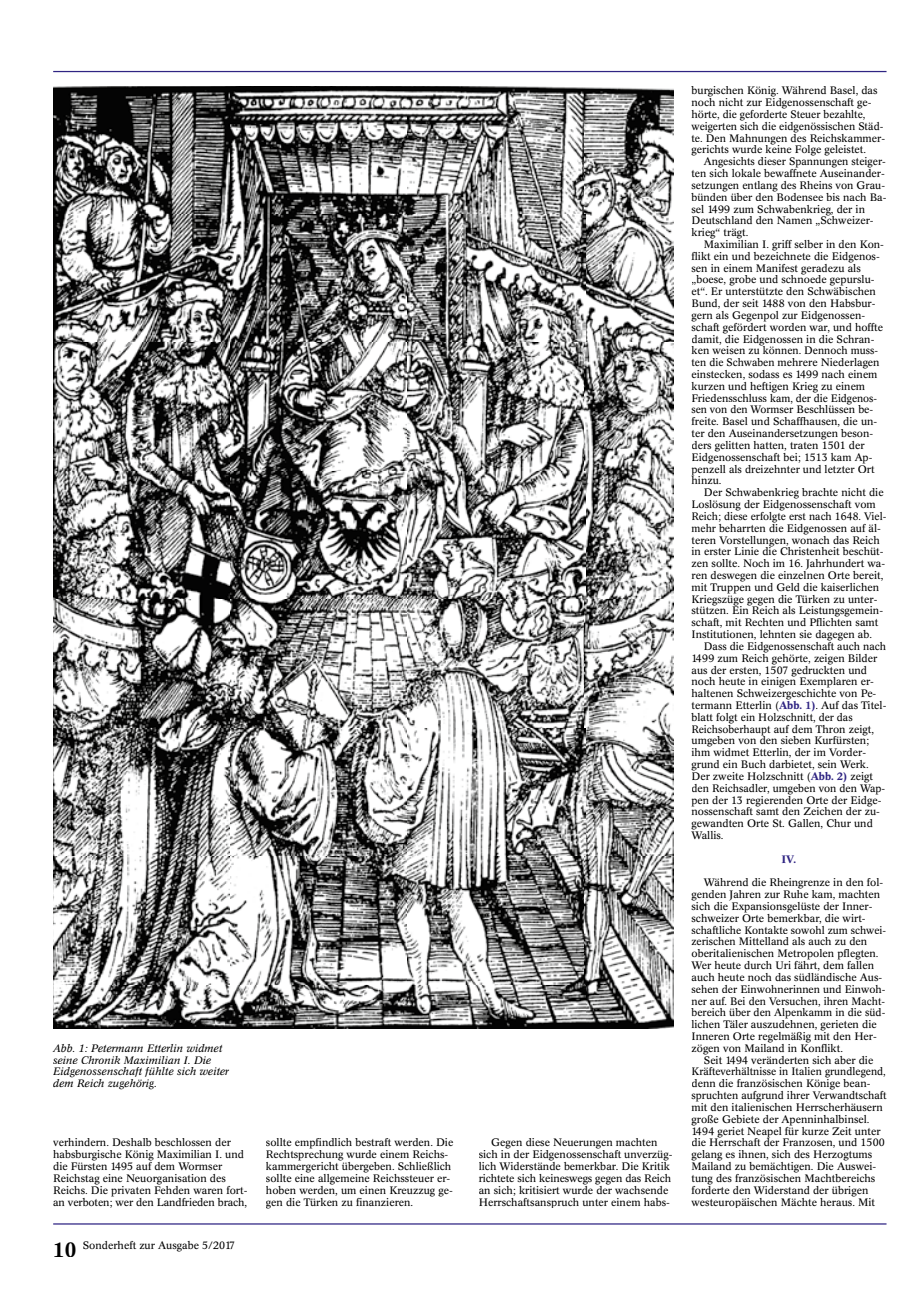
<style>
.page{position:relative;width:922px;height:1312px;background:#fff}
.page>*{position:absolute;margin:0;border:0;box-sizing:border-box;transform-origin:0 0}
.t1{font:10.62px/11.8px "Concorde BE";color:#000}
.t2{font:italic 10.62px/11.9px "Concorde BE";color:#000}
.t3{font:500 10.62px "Concorde BE";color:#2f2483}
.s1{font-weight:500;font-size:20.62px}
.s2{font-weight:500;color:#2f2483}
</style>
<div class="page">
<hr style="left:53px;top:1222px;width:833px;height:2px;background:#2f2483">
<hr style="left:53px;top:71px;width:833px;height:1px;background:#2f2483">
<img style="left:53px;top:86px;width:620px;height:941px">
<p class="t2" style="left:53px;top:1041px;width:177px">Abb. 1: Petermann Etterlin widmet seine Chronik Maximilian I. Die<br>Eidgenossenschaft fühlte sich weiter dem Reich zugehörig.</p>
<p class="t1" style="left:53px;top:1136px;width:196px">verhindern. Deshalb beschlossen der habsburgische König Maximilian I. und die Fürsten 1495 auf dem Wormser Reichstag eine Neuorganisation des Reichs. Die privaten Fehden waren fort&shy;an verboten; wer den Landfrieden brach,</p>
<p class="t1" style="left:266px;top:1136px;width:189px">sollte empfindlich bestraft werden. Die Rechtsprechung wurde einem Reichs&shy;kammergericht übergeben. Schließlich sollte eine allgemeine Reichssteuer er&shy;hoben werden, um einen Kreuzzug ge&shy;gen die Türken zu finanzieren.</p>
<p class="t1" style="left:478px;top:1136px;width:195px;text-align:center">Gegen diese Neuerungen machten<br>sich in der Eidgenossenschaft unverzüg&shy;lich Widerstände bemerkbar. Die Kritik richtete sich keineswegs gegen das Reich an sich; kritisiert wurde der wachsende Herrschaftsanspruch unter einem habs-</p>
<p class="t1" style="left:53px;top:1239px;width:183px"><span class="s1">10</span> Sonderheft zur Ausgabe 5/2017</p>
<p class="t1" style="left:691px;top:85px;width:195px">burgischen König. Während Basel, das noch nicht zur Eidgenossenschaft ge&shy;hörte, die geforderte Steuer bezahlte, weigerten sich die eidgenössischen Städ&shy;te. Den Mahnungen des Reichskammer&shy;gerichts wurde keine Folge geleistet.</p>
<p class="t1" style="left:691px;top:156px;width:196px;text-indent:12px">Angesichts dieser Spannungen steiger&shy;ten sich lokale bewaffnete Auseinander&shy;setzungen entlang des Rheins von Grau&shy;bünden über den Bodensee bis nach Ba&shy;sel 1499 zum Schwabenkrieg, der in Deutschland den Namen „Schweizer&shy;krieg“ trägt.</p>
<p class="t1" style="left:691px;top:238px;width:194px;text-indent:12px">Maximilian I. griff selber in den Kon&shy;flikt ein und bezeichnete die Eidgenos&shy;sen in einem Manifest geradezu als „boese, grobe und schnoede gepurslu&shy;et“. Er unterstützte den Schwäbischen Bund, der seit 1488 von den Habsbur&shy;gern als Gegenpol zur Eidgenossen&shy;schaft gefördert worden war, und hoffte damit, die Eidgenossen in die Schran&shy;ken weisen zu können. Dennoch muss&shy;ten die Schwaben mehrere Niederlagen einstecken, sodass es 1499 nach einem kurzen und heftigen Krieg zu einem Friedensschluss kam, der die Eidgenos&shy;sen von den Wormser Beschlüssen be&shy;freite. Basel und Schaffhausen, die un&shy;ter den Auseinandersetzungen beson&shy;ders gelitten hatten, traten 1501 der Eidgenossenschaft bei; 1513 kam Ap&shy;penzell als dreizehnter und letzter Ort hinzu.</p>
<p class="t1" style="left:691px;top:486px;width:196px;text-indent:12px">Der Schwabenkrieg brachte nicht die Loslösung der Eidgenossenschaft vom Reich; diese erfolgte erst nach 1648. Viel&shy;mehr beharrten die Eidgenossen auf äl&shy;teren Vorstellungen, wonach das Reich in erster Linie die Christenheit beschüt&shy;zen sollte. Noch im 16. Jahrhundert wa&shy;ren deswegen die einzelnen Orte bereit, mit Truppen und Geld die kaiserlichen Kriegszüge gegen die Türken zu unter&shy;stützen. Ein Reich als Leistungsgemein&shy;schaft, mit Rechten und Pflichten samt Institutionen, lehnten sie dagegen ab.</p>
<p class="t1" style="left:691px;top:640px;width:196px;text-indent:12px">Dass die Eidgenossenschaft auch nach 1499 zum Reich gehörte, zeigen Bilder aus der ersten, 1507 gedruckten und noch heute in einigen Exemplaren er&shy;haltenen Schweizergeschichte von Pe&shy;termann Etterlin (<span class="s2">Abb. 1)</span>. Auf das Titel&shy;blatt folgt ein Holzschnitt, der das Reichsoberhaupt auf dem Thron zeigt, umgeben von den sieben Kurfürsten; ihm widmet Etterlin, der im Vorder&shy;grund ein Buch darbietet, sein Werk.<br>Der zweite Holzschnitt (<span class="s2">Abb. 2)</span> zeigt den Reichsadler, umgeben von den Wap&shy;pen der 13 regierenden Orte der Eidge&shy;nossenschaft samt den Zeichen der zu&shy;gewandten Orte St. Gallen, Chur und Wallis.</p>
<p class="t3" style="left:781px;top:852px;width:16px">IV.</p>
<p class="t1" style="left:691px;top:876px;width:196px;text-indent:12px">Während die Rheingrenze in den fol&shy;genden Jahren zur Ruhe kam, machten sich die Expansionsgelüste der Inner&shy;schweizer Orte bemerkbar, die wirt&shy;schaftliche Kontakte sowohl zum schwei&shy;zerischen Mittelland als auch zu den oberitalienischen Metropolen pflegten.<br>Wer heute durch Uri fährt, dem fallen auch heute noch das südländische Aus&shy;sehen der Einwohnerinnen und Einwoh&shy;ner auf. Bei den Versuchen, ihren Macht&shy;bereich über den Alpenkamm in die süd&shy;lichen Täler auszudehnen, gerieten die Inneren Orte regelmäßig mit den Her&shy;zögen von Mailand in Konflikt.</p>
<p class="t1" style="left:691px;top:1053px;width:196px;text-indent:12px">Seit 1494 veränderten sich aber die Kräfteverhältnisse in Italien grundlegend, denn die französischen Könige bean&shy;spruchten aufgrund ihrer Verwandtschaft mit den italienischen Herrscherhäusern große Gebiete der Apenninhalbinsel.<br>1494 geriet Neapel für kurze Zeit unter die Herrschaft der Franzosen, und 1500 gelang es ihnen, sich des Herzogtums Mailand zu bemächtigen. Die Auswei&shy;tung des französischen Machtbereichs forderte den Widerstand der übrigen westeuropäischen Mächte heraus. Mit</p>
</div>
